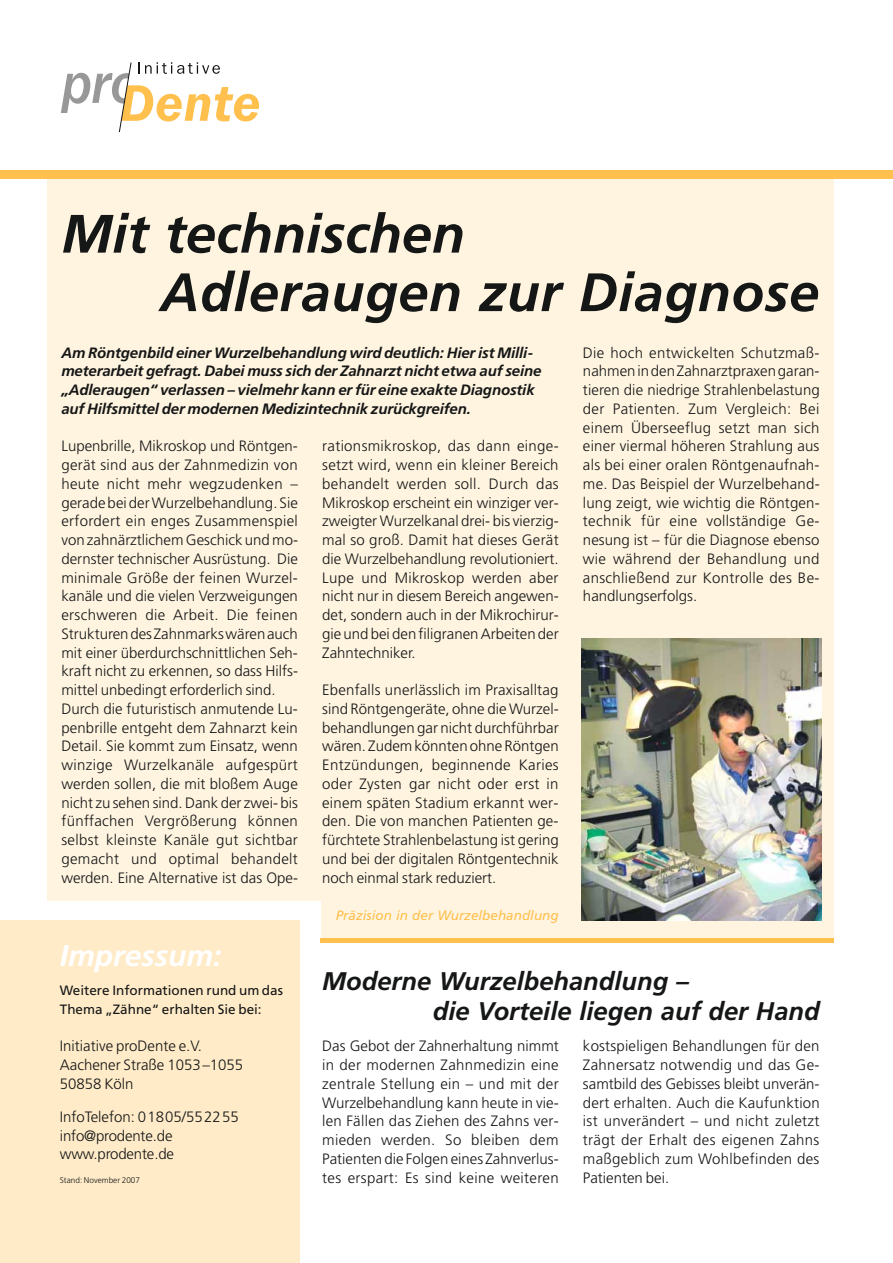
<style>
.page{position:relative;width:893px;height:1263px;background:#fff}
.page>*{position:absolute;margin:0;border:0;box-sizing:border-box;transform-origin:0 0}
.t1{font:italic 700 54px/58.5px "Frutiger";letter-spacing:.01em;color:#151616}
.t2{font:italic 700 30px "Frutiger";color:#fff}
.t3{font:italic 700 25.5px/30.6px "Frutiger";color:#151616}
.t4{font:300 15px/18.8px "Frutiger";color:#151616;text-align:justify}
.t5{font:italic 700 15px/18.8px "Frutiger";letter-spacing:-.01em;color:#151616}
.t6{font:13.5px/18.8px "Frutiger";color:#151616}
.t7{font:italic 13.5px "Frutiger";color:#ffc04e}
.t8{font:300 8.25px "Frutiger";color:#151616}
</style>
<div class="page">
<div style="left:47px;top:170px;width:787px;height:769px;background:#fff4e0"></div>
<div style="left:31px;top:901px;width:290px;height:75px;background:#fff"></div>
<div style="left:0;top:920px;width:299px;height:343px;background:#ffebc8"></div>
<svg style="left:61px;top:62px;width:198px;height:71px"></svg>
<div style="left:0;top:170px;width:893px;height:8px;background:#ffc04e"></div>
<img style="left:581px;top:639px;width:240px;height:281px">
<hr style="left:321px;top:939px;width:513px;height:4px;background:#ffc04e">
<h1 class="t1" style="left:160px;top:205px;width:660px;text-indent:-99px">Mit technischen<br>Adleraugen zur Diagnose</h1>
<p class="t5" style="left:61px;top:343px;width:482px">Am Röntgenbild einer Wurzelbehandlung wird deutlich: Hier ist Milli&shy;meterarbeit gefragt. Dabei muss sich der Zahnarzt nicht etwa auf seine „Adleraugen“ verlassen – vielmehr kann er für eine exakte Diagnostik auf Hilfsmittel der modernen Medizintechnik zurückgreifen.</p>
<p class="t4" style="left:583px;top:343px;width:238px">Die hoch entwickelten Schutzmaß&shy;nahmen in den Zahnarztpraxen garan&shy;tieren die niedrige Strahlenbelastung der Patienten. Zum Vergleich: Bei einem Überseeflug setzt man sich einer viermal höheren Strahlung aus als bei einer oralen Röntgenaufnah&shy;me. Das Beispiel der Wurzelbehand&shy;lung zeigt, wie wichtig die Röntgen&shy;technik für eine vollständige Ge&shy;nesung ist – für die Diagnose ebenso wie während der Behandlung und anschließend zur Kontrolle des Be&shy;handlungserfolgs.</p>
<p class="t4" style="left:61px;top:437px;width:238px;text-align:left">Lupenbrille, Mikroskop und Röntgen&shy;gerät sind aus der Zahnmedizin von heute nicht mehr wegzudenken – gerade bei der Wurzelbehandlung. Sie erfordert ein enges Zusammenspiel von zahnärztlichem Geschick und mo&shy;dernster technischer Ausrüstung. Die minimale Größe der feinen Wurzel&shy;kanäle und die vielen Verzweigungen erschweren die Arbeit. Die feinen Strukturen des Zahnmarks wären auch mit einer überdurchschnittlichen Seh&shy;kraft nicht zu erkennen, so dass Hilfs&shy;mittel unbedingt erforderlich sind.<br>Durch die futuristisch anmutende Lu&shy;penbrille entgeht dem Zahnarzt kein Detail. Sie kommt zum Einsatz, wenn winzige Wurzelkanäle aufgespürt werden sollen, die mit bloßem Auge nicht zu sehen sind. Dank der zwei- bis fünffachen Vergrößerung können selbst kleinste Kanäle gut sichtbar gemacht und optimal behandelt werden. Eine Alternative ist das Ope-</p>
<p class="t4" style="left:322px;top:437px;width:238px">rationsmikroskop, das dann einge&shy;setzt wird, wenn ein kleiner Bereich behandelt werden soll. Durch das Mikroskop erscheint ein winziger ver&shy;zweigter Wurzelkanal drei- bis vierzig&shy;mal so groß. Damit hat dieses Gerät die Wurzelbehandlung revolutioniert.<br>Lupe und Mikroskop werden aber nicht nur in diesem Bereich angewen&shy;det, sondern auch in der Mikrochirur&shy;gie und bei den filigranen Arbeiten der Zahntechniker.</p>
<p class="t4" style="left:322px;top:681px;width:238px">Ebenfalls unerlässlich im Praxisalltag sind Röntgengeräte, ohne die Wurzel&shy;behandlungen gar nicht durchführbar wären. Zudem könnten ohne Röntgen Entzündungen, beginnende Karies oder Zysten gar nicht oder erst in einem späten Stadium erkannt wer&shy;den. Die von manchen Patienten ge&shy;fürchtete Strahlenbelastung ist gering und bei der digitalen Röntgentechnik noch einmal stark reduziert.</p>
<h2 class="t2" style="left:60px;top:938px;width:163px">Impressum:</h2>
<p class="t6" style="left:60px;top:981px;width:225px">Weitere Informationen rund um das<br>Thema „Zähne“ erhalten Sie bei:</p>
<p class="t4" style="left:60px;top:1037px;width:185px;text-align:left">Initiative proDente e.V.<br>Aachener Straße 1053–1055<br>50858 Köln</p>
<p class="t4" style="left:60px;top:1107px;width:180px;text-align:left">InfoTelefon: 01805/552255 info@prodente.de www.prodente.de</p>
<p class="t8" style="left:60px;top:1175px;width:82px">Stand: November 2007</p>
<p class="t7" style="left:336px;top:907px;width:225px">Präzision in der Wurzelbehandlung</p>
<h3 class="t3" style="left:433px;top:965px;width:388px;text-indent:-111px">Moderne Wurzelbehandlung –<br>die Vorteile liegen auf der Hand</h3>
<p class="t4" style="left:322px;top:1037px;width:238px">Das Gebot der Zahnerhaltung nimmt in der modernen Zahnmedizin eine zentrale Stellung ein – und mit der Wurzelbehandlung kann heute in vie&shy;len Fällen das Ziehen des Zahns ver&shy;mieden werden. So bleiben dem Patienten die Folgen eines Zahnverlus&shy;tes erspart: Es sind keine weiteren</p>
<p class="t4" style="left:583px;top:1037px;width:238px">kostspieligen Behandlungen für den Zahnersatz notwendig und das Ge&shy;samtbild des Gebisses bleibt unverän&shy;dert erhalten. Auch die Kaufunktion ist unverändert – und nicht zuletzt trägt der Erhalt des eigenen Zahns maßgeblich zum Wohlbefinden des Patienten bei.</p>
</div>
